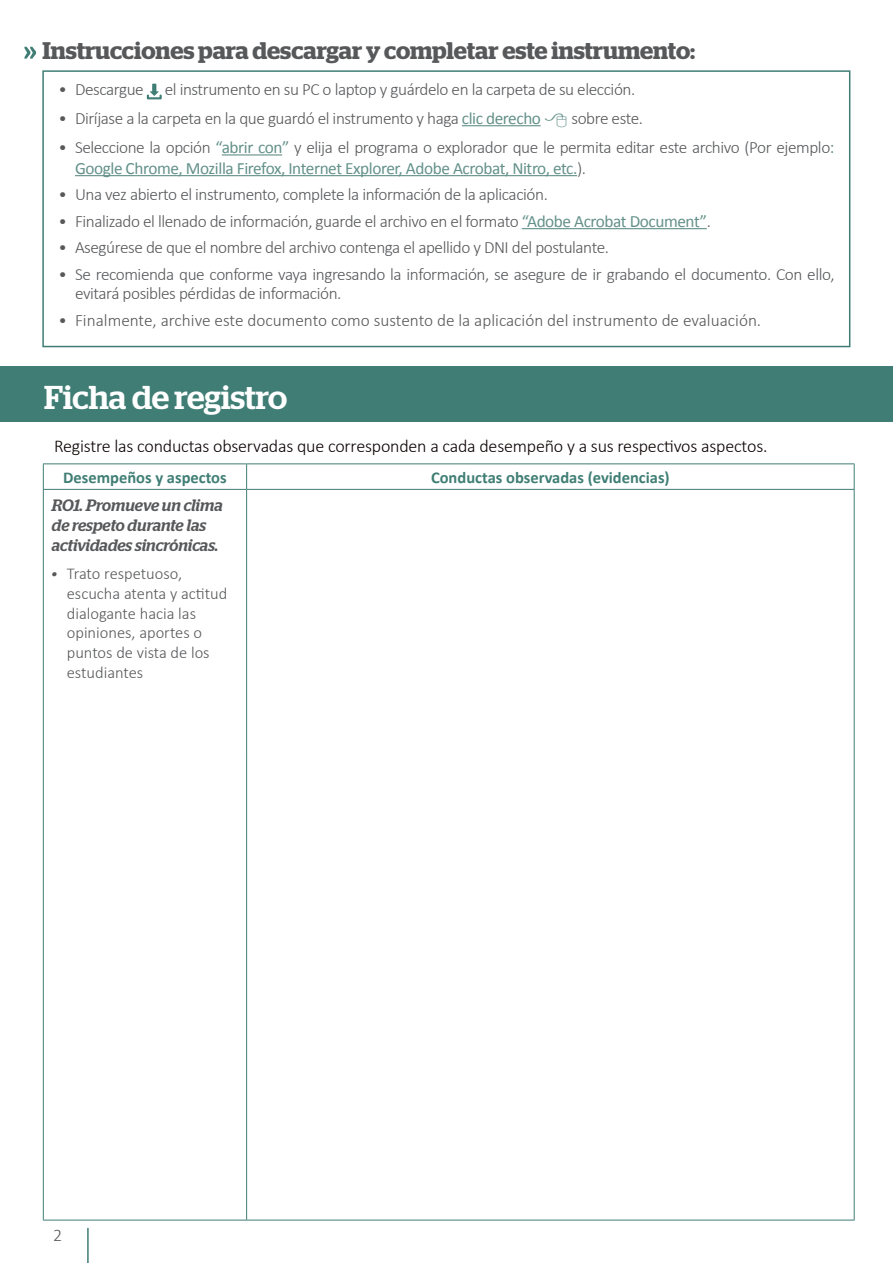
<style>
.page{position:relative;width:893px;height:1263px;background:#fff}
.page>*{position:absolute;margin:0;border:0;box-sizing:border-box;transform-origin:0 0}
.TITULOS{font:500 33px "Stag";letter-spacing:-.005em;color:#fff}
.TITULOS-2{font:600 24px "Stag";letter-spacing:-.005em;color:#57585a}
.t1{font:300 18px "Calibri";letter-spacing:-.01em;color:#0b0002}
.t2{font:300 18px "Calibri";color:#57585a}
.t3{font:300 17.25px/20.7px "Calibri";letter-spacing:-.025em;color:#57585a}
.t4{font:300 17.25px "Calibri";color:#57585a}
.t5{font:300 16.5px/19.8px "Calibri";color:#57585a}
.t6{font:italic 500 16.5px/19.8px "Stag";color:#57585a}
.t7{font:700 16.5px "Calibri";color:#407e75}
.s1{font-weight:400;color:#64918a}
.s2{font-family:"Stag";font-weight:400;font-style:italic}
</style>
<div class="page">
<hr style="left:87px;top:1228px;width:2px;height:35px;background:#407e75">
<div style="left:0;top:366px;width:893px;height:56px;background:#407e75"></div>
<hr style="left:246px;top:490px;width:1px;height:269px;background:#407e75">
<hr style="left:246px;top:759px;width:1px;height:461px;background:#407e75">
<svg style="left:246px;top:464px;width:1px;height:25px"></svg>
<hr style="left:43px;top:489px;width:204px;height:1px;background:#407e75">
<hr style="left:247px;top:489px;width:607px;height:1px;background:#407e75">
<hr style="left:43px;top:463px;width:204px;height:1px;background:#407e75">
<hr style="left:247px;top:463px;width:607px;height:1px;background:#407e75">
<svg style="left:43px;top:464px;width:1px;height:25px"></svg>
<svg style="left:854px;top:464px;width:1px;height:25px"></svg>
<hr style="left:43px;top:490px;width:1px;height:269px;background:#407e75">
<hr style="left:854px;top:490px;width:1px;height:269px;background:#407e75">
<hr style="left:43px;top:759px;width:1px;height:461px;background:#407e75">
<hr style="left:854px;top:759px;width:1px;height:461px;background:#407e75">
<hr style="left:43px;top:1220px;width:204px;height:1px;background:#407e75">
<hr style="left:247px;top:1220px;width:607px;height:1px;background:#407e75">
<div style="left:42px;top:70px;width:808px;height:277px;border:2px solid #407e75"></div>
<hr style="left:462px;top:125px;width:79px;height:1px;background:#64918a">
<hr style="left:222px;top:154px;width:60px;height:2px;background:#64918a">
<hr style="left:75px;top:175px;width:502px;height:1px;background:#64918a">
<hr style="left:522px;top:228px;width:185px;height:1px;background:#64918a">
<svg style="left:147px;top:84px;width:15px;height:15px"></svg>
<svg style="left:24px;top:47px;width:12px;height:12px"></svg>
<p class="TITULOS-2" style="left:43px;top:37px;width:654px">Instrucciones para descargar y completar este instrumento:</p>
<p class="t3" style="left:59px;top:78px;width:578px">• Descargue el instrumento en su PC o laptop y guárdelo en la carpeta de su elección.</p>
<p class="t3" style="left:59px;top:108px;width:484px">• Diríjase a la carpeta en la que guardó el instrumento y haga <span class="s1">clic derecho</span></p>
<p class="t3" style="left:571px;top:108px;width:73px">sobre este.</p>
<p class="t3" style="left:75px;top:137px;width:761px;text-indent:-16px">• Seleccione la opción <span class="s1">“abrir con”</span> y elija el programa o explorador que le permita editar este archivo (Por ejemplo<span class="s1">:<br>Google Chrome, Mozilla Firefox, Internet Explorer, Adobe Acrobat, Nitro, etc.</span>).</p>
<p class="t3" style="left:59px;top:184px;width:491px">• Una vez abierto el instrumento, complete la información de la aplicación.</p>
<p class="t3" style="left:59px;top:210px;width:654px">• Finalizado el llenado de información, guarde el archivo en el formato <span class="s1">“Adobe Acrobat Document”</span>.</p>
<p class="t3" style="left:59px;top:237px;width:552px">• Asegúrese de que el nombre del archivo contenga el apellido y DNI del postulante.</p>
<p class="t3" style="left:75px;top:265px;width:761px;line-height:18.8px;text-indent:-16px">• Se recomienda que conforme vaya ingresando la información, se asegure de ir grabando el documento. Con ello, evitará posibles pérdidas de información.</p>
<p class="t4" style="left:59px;top:309px;width:704px">• Finalmente, archive este documento como sustento de la aplicación del instrumento de evaluación.</p>
<p class="TITULOS" style="left:44px;top:377px;width:245px">Ficha de registro</p>
<p class="t1" style="left:54px;top:434px;width:715px">Registre las conductas observadas que corresponden a cada desempeño y a sus respectivos aspectos.</p>
<p class="t7" style="left:63px;top:466px;width:165px">Desempeños y aspectos</p>
<p class="t7" style="left:431px;top:466px;width:240px">Conductas observadas (evidencias)</p>
<p class="t6" style="left:52px;top:495px;width:173px">RO1. Promueve un clima de respeto durante las actividades sincrónicas.</p>
<p class="t5" style="left:67px;top:563px;width:162px;text-indent:-15px"><span class="s2">•</span> Trato respetuoso, escucha atenta y actitud dialogante hacia las opiniones, aportes o puntos de vista de los estudiantes</p>
<p class="t2" style="left:53px;top:1223px;width:11px">2</p>
</div>
